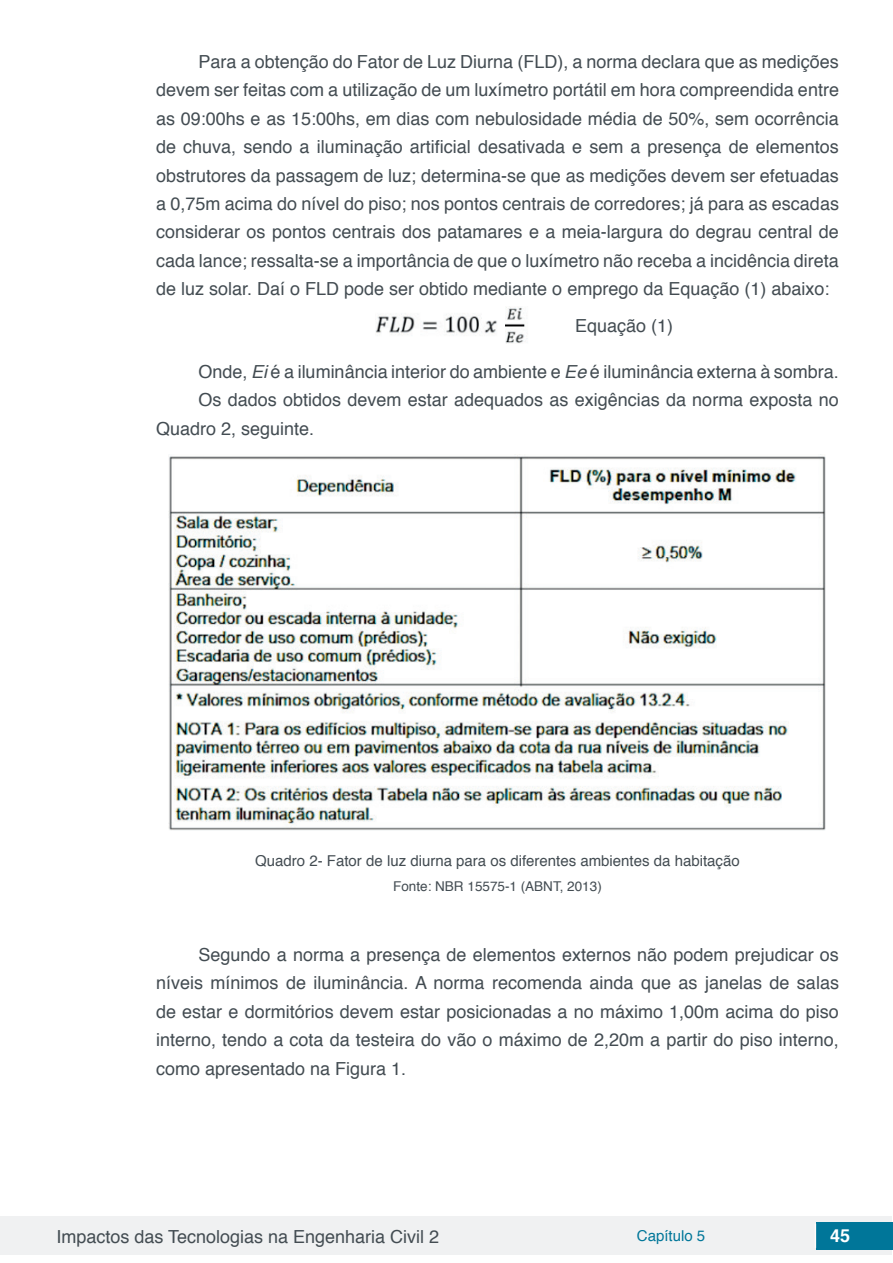
<style>
.page{position:relative;width:893px;height:1263px;background:#fff}
.page>*{position:absolute;margin:0;border:0;box-sizing:border-box;transform-origin:0 0}
.t1{font:18px/28.5px "Helvetica";color:#434c52;text-align:justify}
.t2{font:700 18px "Helvetica";color:#fff}
.t3{font:15px "Helvetica";color:#434c52}
.t4{font:15px "Helvetica";color:#007699}
.t5{font:13.5px "Helvetica";color:#434c52}
.s1{font-style:italic}
</style>
<div class="page">
<div style="left:1px;top:1216px;width:891px;height:38px;background:#f0f1f2"></div>
<div style="left:816px;top:1222px;width:77px;height:27px;background:#007699"></div>
<svg style="left:815px;top:1224px;width:1px;height:24px"></svg>
<img style="left:376px;top:307px;width:152px;height:37px">
<img style="left:169px;top:456px;width:657px;height:375px">
<p class="t1" style="left:156px;top:47px;width:684px;text-indent:43px">Para a obtenção do Fator de Luz Diurna (FLD), a norma declara que as medições devem ser feitas com a utilização de um luxímetro portátil em hora compreendida entre as 09:00hs e as 15:00hs, em dias com nebulosidade média de 50%, sem ocorrência de chuva, sendo a iluminação artificial desativada e sem a presença de elementos obstrutores da passagem de luz; determina-se que as medições devem ser efetuadas a 0,75m acima do nível do piso; nos pontos centrais de corredores; já para as escadas considerar os pontos centrais dos patamares e a meia-largura do degrau central de cada lance; ressalta-se a importância de que o luxímetro não receba a incidência direta de luz solar. Daí o FLD pode ser obtido mediante o emprego da Equação (1) abaixo:</p>
<p class="t1" style="left:575px;top:312px;width:100px">Equação (1)</p>
<p class="t1" style="left:199px;top:357px;width:642px">Onde, <span class="s1">Ei</span> é a iluminância interior do ambiente e <span class="s1">Ee</span> é iluminância externa à sombra.</p>
<p class="t1" style="left:199px;top:386px;width:642px">Os dados obtidos devem estar adequados as exigências da norma exposta no</p>
<p class="t1" style="left:156px;top:414px;width:160px">Quadro 2, seguinte.</p>
<p class="t3" style="left:255px;top:849px;width:486px">Quadro 2- Fator de luz diurna para os diferentes ambientes da habitação</p>
<p class="t5" style="left:393px;top:875px;width:210px">Fonte: NBR 15575-1 (ABNT, 2013)</p>
<p class="t1" style="left:156px;top:941px;width:684px;text-indent:43px">Segundo a norma a presença de elementos externos não podem prejudicar os níveis mínimos de iluminância. A norma recomenda ainda que as janelas de salas de estar e dormitórios devem estar posicionadas a no máximo 1,00m acima do piso interno, tendo a cota da testeira do vão o máximo de 2,20m a partir do piso interno, como apresentado na Figura 1.</p>
<p class="t1" style="left:56px;top:1223px;width:384px">Impactos das Tecnologias na Engenharia Civil 2</p>
<p class="t4" style="left:637px;top:1224px;width:70px">Capítulo 5</p>
<p class="t2" style="left:830px;top:1221px;width:22px">45</p>
</div>
